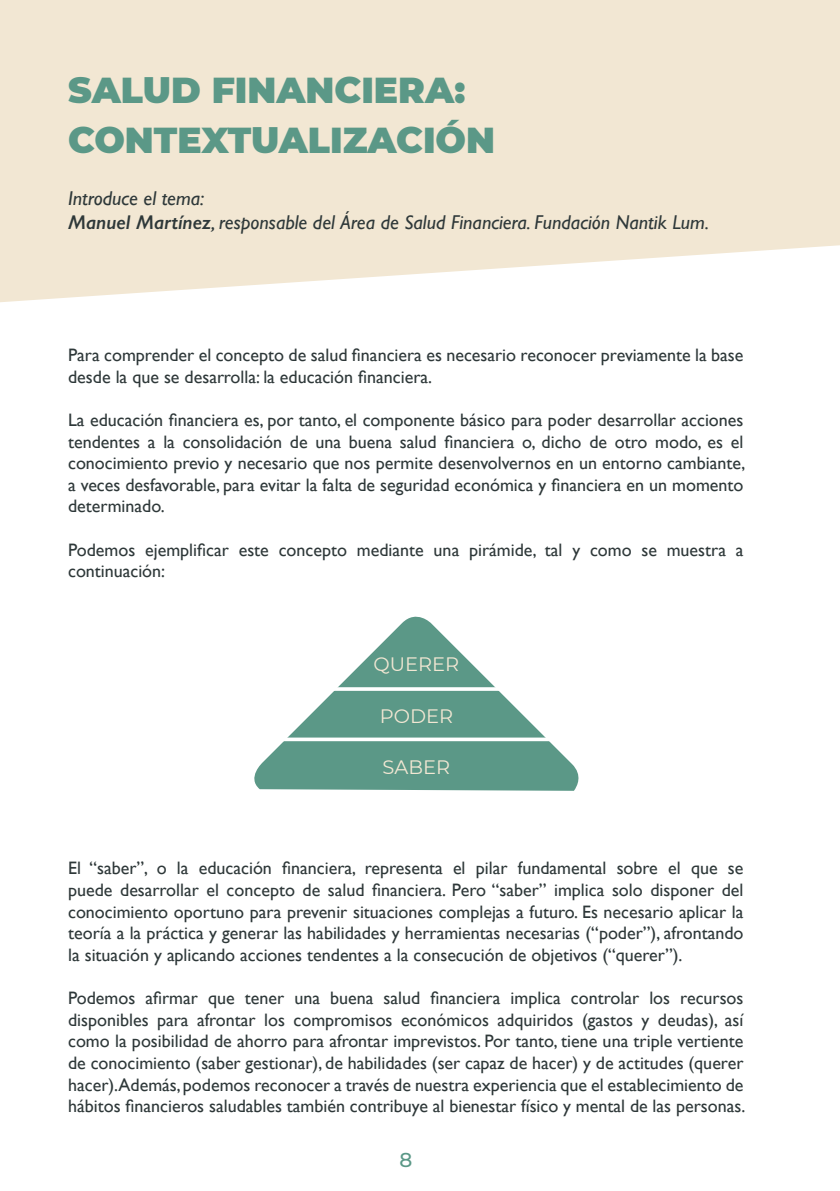
<style>
.page{position:relative;width:840px;height:1191px;background:#fff}
.page>*{position:absolute;margin:0;border:0;box-sizing:border-box;transform-origin:0 0}
.t1{font:900 36px/50px "Montserrat";color:#5b9887}
.t2{font:italic 20px/24px "Gill Sans";color:#2e3839}
.t3{font:500 20px "Montserrat";color:#5b9887}
.t4{font:19.4px "Montserrat";color:#f2e7d3}
.t5{font:18px/21.6px "Gill Sans";color:#2e3839;text-align:justify}
.s1{font-weight:600}
</style>
<div class="page">
<svg style="left:0;top:0;width:839px;height:302px;background:#f3e9d7"></svg>
<svg style="left:254px;top:616px;width:325px;height:175px;fill:#5b9887"></svg>
<svg style="left:332px;top:687px;width:168px;height:4px"></svg>
<svg style="left:271px;top:737px;width:290px;height:4px"></svg>
<h1 class="t1" style="left:68px;top:65px;width:428px">SALUD FINANCIERA:<br>CONTEXTUALIZACIÓN</h1>
<p class="t2" style="left:68px;top:188px;width:642px">Introduce el tema:<br><span class="s1">Manuel Martínez</span>, responsable del Área de Salud Financiera. Fundación Nantik Lum.</p>
<p class="t5" style="left:68px;top:344px;width:676px">Para comprender el concepto de salud financiera es necesario reconocer previamente la base desde la que se desarrolla: la educación financiera.</p>
<p class="t5" style="left:68px;top:409px;width:678px">La educación financiera es, por tanto, el componente básico para poder desarrollar acciones tendentes a la consolidación de una buena salud financiera o, dicho de otro modo, es el conocimiento previo y necesario que nos permite desenvolvernos en un entorno cambiante, a veces desfavorable, para evitar la falta de seguridad económica y financiera en un momento determinado.</p>
<p class="t5" style="left:68px;top:538px;width:676px">Podemos ejemplificar este concepto mediante una pirámide, tal y como se muestra a continuación:</p>
<p class="t4" style="left:373px;top:657px;width:87px">QUERER</p>
<p class="t4" style="left:379px;top:709px;width:75px">PODER</p>
<p class="t4" style="left:382px;top:760px;width:69px">SABER</p>
<p class="t5" style="left:68px;top:857px;width:676px">El “saber”, o la educación financiera, representa el pilar fundamental sobre el que se puede desarrollar el concepto de salud financiera. Pero “saber” implica solo disponer del conocimiento oportuno para prevenir situaciones complejas a futuro. Es necesario aplicar la teoría a la práctica y generar las habilidades y herramientas necesarias (“poder”), afrontando la situación y aplicando acciones tendentes a la consecución de objetivos (“querer”).</p>
<p class="t5" style="left:68px;top:987px;width:678px">Podemos afirmar que tener una buena salud financiera implica controlar los recursos disponibles para afrontar los compromisos económicos adquiridos (gastos y deudas), así como la posibilidad de ahorro para afrontar imprevistos. Por tanto, tiene una triple vertiente de conocimiento (saber gestionar), de habilidades (ser capaz de hacer) y de actitudes (querer hacer).Además, podemos reconocer a través de nuestra experiencia que el establecimiento de hábitos financieros saludables también contribuye al bienestar físico y mental de las personas.</p>
<p class="t3" style="left:399px;top:1148px;width:14px">8</p>
</div>
